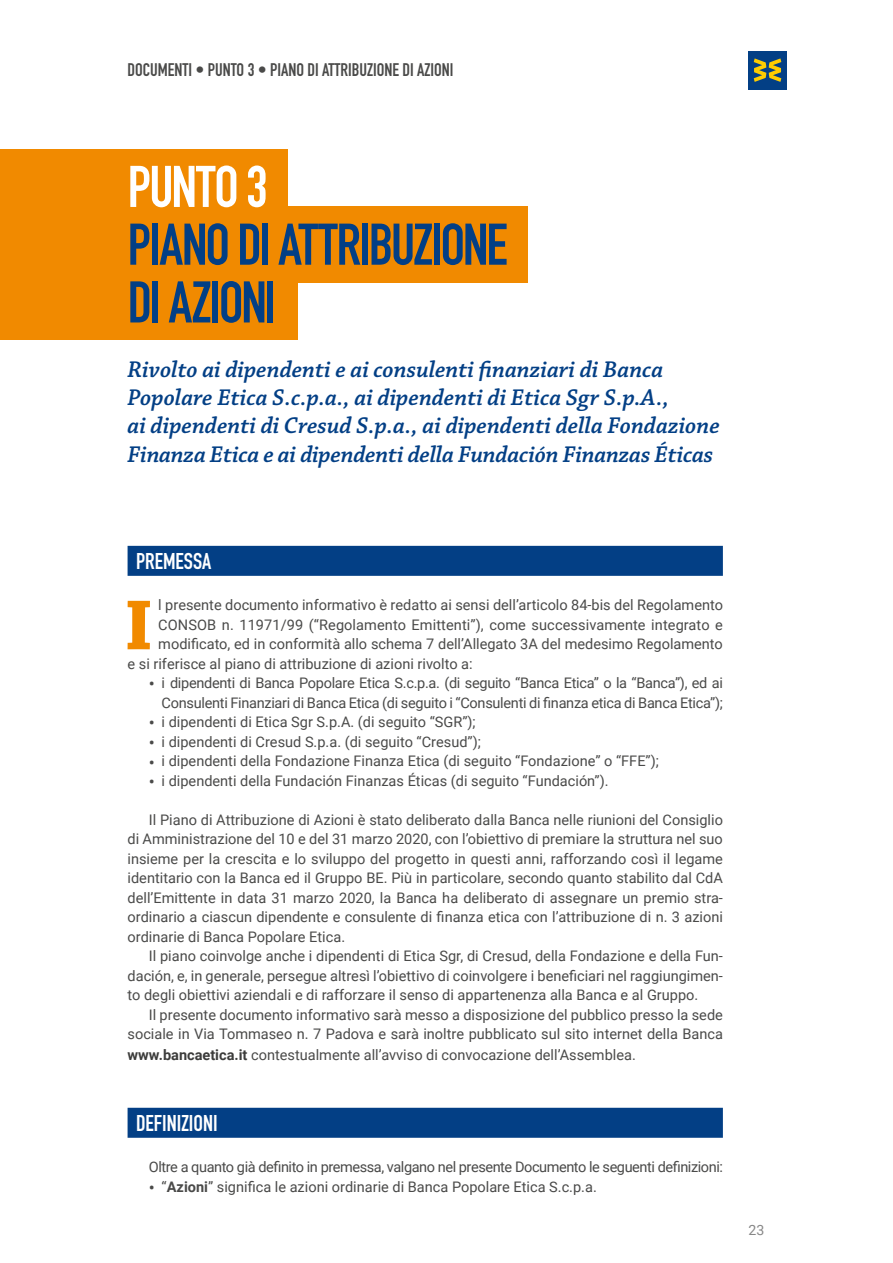
<style>
.page{position:relative;width:893px;height:1263px;background:#fff}
.page>*{position:absolute;margin:0;border:0;box-sizing:border-box;transform-origin:0 0}
.t1{font:700 74.4px "Chaparral Pro";color:#f18a00}
.t2{font:57.75px/57.8px "DIN Engschrift Std";letter-spacing:-.04em;color:#033f85}
.t3{font:57.75px "DIN Engschrift Std";letter-spacing:-.025em;color:#fff}
.t4{font:italic 600 24px/28.5px "Chaparral Pro";color:#033f85}
.t5{font:22.5px "DIN Engschrift Std";color:#fff}
.t6{font:18px "DIN Engschrift Std";color:#4a4a49}
.t7{font:14.55px/19.5px "Roboto";color:#4a4a49;text-align:justify}
.t8{font:14.55px/19.5px "Roboto";letter-spacing:-.02em;color:#4a4a49;text-align:right}
.t9{font:14.55px "Roboto";letter-spacing:-.03em;color:#4a4a49}
.t10{font:14.1px "Roboto";color:#878787}
.s1{font-size:18px}
.s2{font-weight:700;color:#3c3c3b}
.s3{font-weight:700}
</style>
<div class="page">
<div style="left:748px;top:51px;width:39px;height:38px;background:#033f85"></div>
<svg style="left:754px;top:58px;width:27px;height:24px"></svg>
<div style="left:0;top:149px;width:288px;height:76px;background:#f18a00"></div>
<div style="left:0;top:207px;width:527px;height:76px;background:#f18a00"></div>
<div style="left:0;top:264px;width:298px;height:76px;background:#f18a00"></div>
<div style="left:128px;top:546px;width:595px;height:30px;background:#033f85"></div>
<div style="left:128px;top:1108px;width:595px;height:30px;background:#033f85"></div>
<p class="t6" style="left:128px;top:59px;width:327px">DOCUMENTI • PUNTO 3 • PIANO DI ATTRIBUZIONE DI AZIONI</p>
<h2 class="t3" style="left:128px;top:153px;width:141px">PUNTO 3</h2>
<h2 class="t2" style="left:128px;top:216px;width:382px">PIANO DI ATTRIBUZIONE<br>DI AZIONI</h2>
<p class="t4" style="left:128px;top:355px;width:594px">Rivolto ai dipendenti e ai consulenti finanziari di Banca Popolare Etica S.c.p.a., ai dipendenti di Etica Sgr S.p.A.,<br>ai dipendenti di Cresud S.p.a., ai dipendenti della Fondazione Finanza Etica e ai dipendenti della Fundación Finanzas Éticas</p>
<h3 class="t5" style="left:136px;top:548px;width:77px">PREMESSA</h3>
<h1 class="t1" style="left:124px;top:582px;width:30px">I</h1>
<p class="t7" style="left:158px;top:595px;width:566px">l presente documento informativo è redatto ai sensi dell’articolo 84-bis del Regolamento</p>
<p class="t7" style="left:158px;top:614px;width:566px">CONSOB n. 11971/99 (“Regolamento Emittenti”), come successivamente integrato e</p>
<p class="t7" style="left:158px;top:634px;width:566px">modificato, ed in conformità allo schema 7 dell’Allegato 3A del medesimo Regolamento</p>
<p class="t7" style="left:128px;top:653px;width:347px">e si riferisce al piano di attribuzione di azioni rivolto a:</p>
<p class="t8" style="left:149px;top:673px;width:576px"><span class="s1">•</span> i dipendenti di Banca Popolare Etica S.c.p.a. (di seguito “Banca Etica” o la “Banca”), ed ai<br>Consulenti Finanziari di Banca Etica (di seguito i “Consulenti di finanza etica di Banca Etica”);</p>
<p class="t7" style="left:149px;top:712px;width:328px"><span class="s1">•</span> i dipendenti di Etica Sgr S.p.A. (di seguito “SGR”);</p>
<p class="t7" style="left:149px;top:731px;width:334px"><span class="s1">•</span> i dipendenti di Cresud S.p.a. (di seguito “Cresud”);</p>
<p class="t7" style="left:149px;top:751px;width:512px"><span class="s1">•</span> i dipendenti della Fondazione Finanza Etica (di seguito “Fondazione” o “FFE”);</p>
<p class="t7" style="left:149px;top:770px;width:461px"><span class="s1">•</span> i dipendenti della Fundación Finanzas Éticas (di seguito “Fundación”).</p>
<p class="t7" style="left:128px;top:809px;width:597px;text-indent:21px">Il Piano di Attribuzione di Azioni è stato deliberato dalla Banca nelle riunioni del Consiglio di Amministrazione del 10 e del 31 marzo 2020, con l’obiettivo di premiare la struttura nel suo insieme per la crescita e lo sviluppo del progetto in questi anni, rafforzando così il legame identitario con la Banca ed il Gruppo BE. Più in particolare, secondo quanto stabilito dal CdA dell’Emittente in data 31 marzo 2020, la Banca ha deliberato di assegnare un premio stra&shy;ordinario a ciascun dipendente e consulente di finanza etica con l’attribuzione di n. 3 azioni ordinarie di Banca Popolare Etica.</p>
<p class="t7" style="left:128px;top:946px;width:597px;text-indent:21px">Il piano coinvolge anche i dipendenti di Etica Sgr, di Cresud, della Fondazione e della Fun&shy;dación, e, in generale, persegue altresì l’obiettivo di coinvolgere i beneficiari nel raggiungimen&shy;to degli obiettivi aziendali e di rafforzare il senso di appartenenza alla Banca e al Gruppo.</p>
<p class="t7" style="left:128px;top:1004px;width:597px;line-height:20.1px;text-indent:21px">Il presente documento informativo sarà messo a disposizione del pubblico presso la sede sociale in Via Tommaseo n. 7 Padova e sarà inoltre pubblicato sul sito internet della Banca <span class="s2">www.bancaetica.it</span> contestualmente all’avviso di convocazione dell’Assemblea.</p>
<h3 class="t5" style="left:136px;top:1110px;width:83px">DEFINIZIONI</h3>
<p class="t9" style="left:149px;top:1157px;width:576px">Oltre a quanto già definito in premessa, valgano nel presente Documento le seguenti definizioni:</p>
<p class="t7" style="left:149px;top:1176px;width:450px"><span class="s1">•</span> “<span class="s3">Azioni</span>” significa le azioni ordinarie di Banca Popolare Etica S.c.p.a.</p>
<p class="t10" style="left:748px;top:1220px;width:17px">23</p>
</div>
